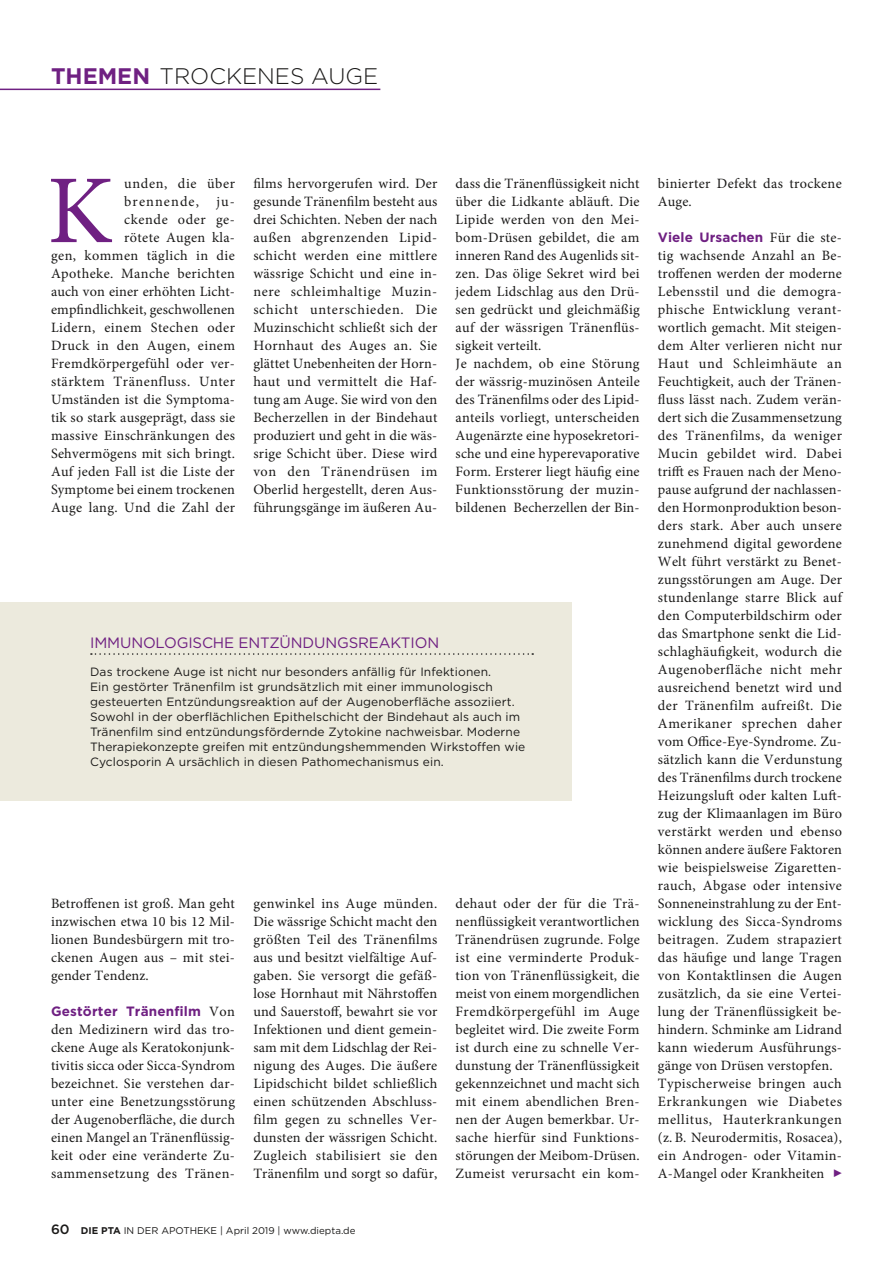
<style>
.page{position:relative;width:893px;height:1263px;background:#fff}
.page>*{position:absolute;margin:0;border:0;box-sizing:border-box;transform-origin:0 0}
.Intitial{font:97.35px "Minion Pro";color:#6f2082}
.t1{font:300 22.5px "Gotham";color:#1a1918}
.Kasten_Headline{font:15px "Gotham";letter-spacing:-.01em;color:#6f2082}
.Grundtext{font:14.25px/18px "Minion Pro";letter-spacing:.02em;color:#1a1918;text-align:justify}
.Intitial-2{font:14.25px/18px "Minion Pro";letter-spacing:.025em;color:#1a1918;text-align:right}
.Grundtext-2{font:700 13.5px "Gotham";letter-spacing:.015em;color:#6f2082}
.Kasten_Grundtext{font:12px/15px "Gotham";letter-spacing:.01em;color:#1a1918}
.t2{font:9.75px "Gotham";color:#1a1918}
.s1{font-weight:700;color:#6f2082}
.s2{font-family:"Minion Pro";font-weight:400;font-size:14.25px;color:#1a1918}
.s3{font-weight:500;font-size:13.5px}
.s4{font-weight:700}
</style>
<div class="page">
<hr style="left:0;top:89px;width:380px;height:1px;background:#6f2082">
<div style="left:0;top:602px;width:571px;height:198px;background:#eceadd"></div>
<svg style="left:91px;top:653px;width:442px;height:2px"></svg>
<h2 class="t1" style="left:51px;top:62px;width:329px"><span class="s1">THEMEN</span> TROCKENES AUGE</h2>
<p class="Intitial-2" style="left:51px;top:175px;width:186px">unden, die über brennende, ju-<br>ckende oder ge-<br>rötete Augen kla-<br>gen, kommen täglich in die<br>Apotheke. Manche berichten auch von einer erhöhten Licht&shy;empfindlichkeit, geschwollenen<br>Lidern, einem Stechen oder<br>Druck in den Augen, einem<br>Fremdkörpergefühl oder ver&shy;stärktem Tränenfluss. Unter<br>Umständen ist die Symptoma&shy;tik so stark ausgeprägt, dass sie massive Einschränkungen des<br>Sehvermögens mit sich bringt.<br>Auf jeden Fall ist die Liste der<br>Symptome bei einem trockenen<br>Auge lang. Und die Zahl der</p>
<p class="Intitial" style="left:47px;top:146px;width:67px">K</p>
<p class="Grundtext" style="left:253px;top:175px;width:186px">films hervorgerufen wird. Der gesunde Tränenfilm besteht aus drei Schichten. Neben der nach außen abgrenzenden Lipid&shy;schicht werden eine mittlere wässrige Schicht und eine in&shy;nere schleimhaltige Muzin&shy;schicht unterschieden. Die Muzinschicht schließt sich der Hornhaut des Auges an. Sie glättet Unebenheiten der Horn&shy;haut und vermittelt die Haf&shy;tung am Auge. Sie wird von den Becherzellen in der Bindehaut produziert und geht in die wäs&shy;srige Schicht über. Diese wird von den Tränendrüsen im Oberlid hergestellt, deren Aus&shy;führungsgänge im äußeren Au-</p>
<p class="Grundtext" style="left:456px;top:175px;width:186px">dass die Tränenflüssigkeit nicht über die Lidkante abläuft. Die Lipide werden von den Mei&shy;bom-Drüsen gebildet, die am inneren Rand des Augenlids sit&shy;zen. Das ölige Sekret wird bei jedem Lidschlag aus den Drü&shy;sen gedrückt und gleichmäßig auf der wässrigen Tränenflüs&shy;sigkeit verteilt.</p>
<p class="Grundtext" style="left:456px;top:355px;width:186px">Je nachdem, ob eine Störung der wässrig-muzinösen Anteile des Tränenfilms oder des Lipid&shy;anteils vorliegt, unterscheiden Augenärzte eine hyposekretori&shy;sche und eine hyperevaporative Form. Ersterer liegt häufig eine Funktionsstörung der muzin&shy;bildenen Becherzellen der Bin-</p>
<p class="Kasten_Headline" style="left:90px;top:633px;width:351px">IMMUNOLOGISCHE ENTZÜNDUNGSREAKTION</p>
<p class="Kasten_Grundtext" style="left:90px;top:664px;width:437px">Das trockene Auge ist nicht nur besonders anfällig für Infektionen.<br>Ein gestörter Tränenfilm ist grundsätzlich mit einer immunologisch gesteuerten Entzündungsreaktion auf der Augenoberfläche assoziiert.<br>Sowohl in der oberflächlichen Epithelschicht der Bindehaut als auch im Tränenfilm sind entzündungsfördernde Zytokine nachweisbar. Moderne Therapiekonzepte greifen mit entzündungshemmenden Wirkstoffen wie Cyclosporin A ursächlich in diesen Pathomechanismus ein.</p>
<p class="Intitial-2" style="left:51px;top:895px;width:186px;text-align:justify">Betroffenen ist groß. Man geht inzwischen etwa 10 bis 12 Mil&shy;lionen Bundesbürgern mit tro&shy;ckenen Augen aus – mit stei&shy;gender Tendenz.</p>
<p class="Grundtext-2" style="left:51px;top:1002px;width:185px">Gestörter Tränenfilm <span class="s2">Von</span></p>
<p class="Grundtext" style="left:51px;top:1021px;width:186px">den Medizinern wird das tro&shy;ckene Auge als Keratokonjunk&shy;tivitis sicca oder Sicca-Syndrom bezeichnet. Sie verstehen dar&shy;unter eine Benetzungsstörung der Augenoberfläche, die durch einen Mangel an Tränenflüssig&shy;keit oder eine veränderte Zu&shy;sammensetzung des Tränen-</p>
<p class="Grundtext" style="left:253px;top:895px;width:186px">genwinkel ins Auge münden.<br>Die wässrige Schicht macht den größten Teil des Tränenfilms aus und besitzt vielfältige Auf&shy;gaben. Sie versorgt die gefäß&shy;lose Hornhaut mit Nährstoffen und Sauerstoff, bewahrt sie vor Infektionen und dient gemein&shy;sam mit dem Lidschlag der Rei&shy;nigung des Auges. Die äußere Lipidschicht bildet schließlich einen schützenden Abschluss&shy;film gegen zu schnelles Ver&shy;dunsten der wässrigen Schicht.<br>Zugleich stabilisiert sie den Tränenfilm und sorgt so dafür,</p>
<p class="t2" style="left:51px;top:1224px;width:306px"><span class="s3">60</span> <span class="s4">DIE PTA</span> IN DER APOTHEKE | April 2019 | www.diepta.de</p>
<p class="Grundtext" style="left:456px;top:895px;width:186px">dehaut oder der für die Trä&shy;nenflüssigkeit verantwortlichen Tränendrüsen zugrunde. Folge ist eine verminderte Produk&shy;tion von Tränenflüssigkeit, die meist von einem morgendlichen Fremdkörpergefühl im Auge begleitet wird. Die zweite Form ist durch eine zu schnelle Ver&shy;dunstung der Tränenflüssigkeit gekennzeichnet und macht sich mit einem abendlichen Bren&shy;nen der Augen bemerkbar. Ur&shy;sache hierfür sind Funktions&shy;störungen der Meibom-Drüsen.<br>Zumeist verursacht ein kom-</p>
<p class="Grundtext" style="left:658px;top:175px;width:185px">binierter Defekt das trockene<br>Auge.</p>
<p class="Grundtext-2" style="left:658px;top:228px;width:186px">Viele Ursachen <span class="s2">Für die ste-</span></p>
<p class="Grundtext" style="left:658px;top:247px;width:186px">tig wachsende Anzahl an Be&shy;troffenen werden der moderne Lebensstil und die demogra&shy;phische Entwicklung verant&shy;wortlich gemacht. Mit steigen&shy;dem Alter verlieren nicht nur Haut und Schleimhäute an Feuchtigkeit, auch der Tränen&shy;fluss lässt nach. Zudem verän&shy;dert sich die Zusammensetzung des Tränenfilms, da weniger Mucin gebildet wird. Dabei trifft es Frauen nach der Meno&shy;pause aufgrund der nachlassen&shy;den Hormonproduktion beson&shy;ders stark. Aber auch unsere zunehmend digital gewordene Welt führt verstärkt zu Benet&shy;zungsstörungen am Auge. Der stundenlange starre Blick auf den Computerbildschirm oder das Smartphone senkt die Lid&shy;schlaghäufigkeit, wodurch die Augenoberfläche nicht mehr ausreichend benetzt wird und der Tränenfilm aufreißt. Die Amerikaner sprechen daher vom Office-Eye-Syndrome. Zu&shy;sätzlich kann die Verdunstung des Tränenfilms durch trockene Heizungsluft oder kalten Luft&shy;zug der Klimaanlagen im Büro verstärkt werden und ebenso können andere äußere Faktoren wie beispielsweise Zigaretten&shy;rauch, Abgase oder intensive Sonneneinstrahlung zu der Ent&shy;wicklung des Sicca-Syndroms beitragen. Zudem strapaziert das häufige und lange Tragen von Kontaktlinsen die Augen zusätzlich, da sie eine Vertei&shy;lung der Tränenflüssigkeit be&shy;hindern. Schminke am Lidrand kann wiederum Ausführungs&shy;gänge von Drüsen verstopfen.</p>
<p class="Grundtext" style="left:658px;top:1075px;width:186px;text-align:left">Typischerweise bringen auch<br>Erkrankungen wie Diabetes mellitus, Hauterkrankungen (z. B. Neurodermitis, Rosacea), ein Androgen- oder Vitamin-<br>A-Mangel oder Krankheiten</p>
</div>
